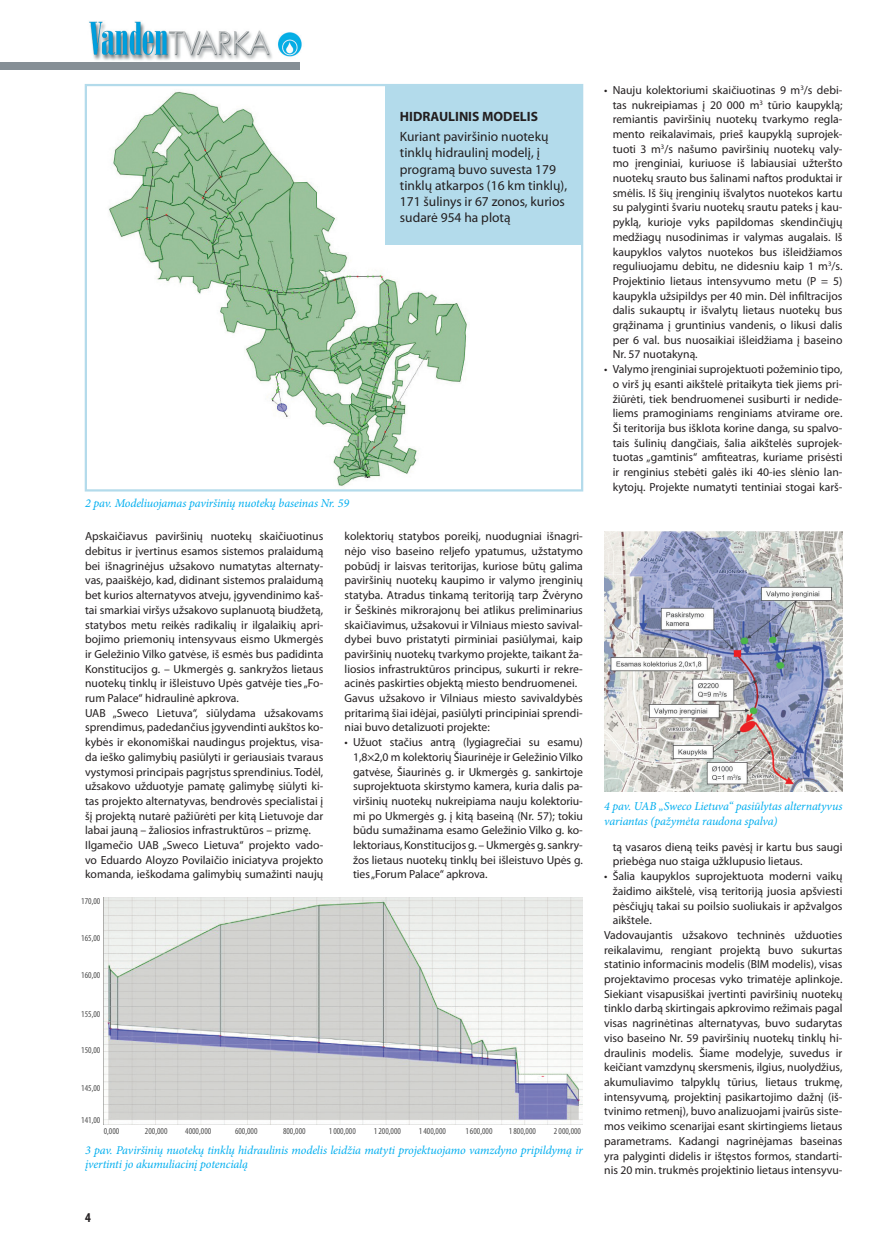
<style>
.page{position:relative;width:885px;height:1246px;background:#fff}
.page>*{position:absolute;margin:0;border:0;box-sizing:border-box;transform-origin:0 0}
.t1{font:13.5px/16.2px "Myriad Pro";color:#231f20}
.t2{font:700 13.5px "Myriad Pro";color:#231f20}
.t3{font:700 condensed 13.5px "Myriad Pro";color:#231f20}
.t4{font:italic 12px/14.4px "Minion Pro";letter-spacing:-.015em;color:#00aeef}
.t5{font:11.7px/14.7px "Myriad Pro";color:#231f20}
.t6{font:condensed 9px "Myriad Pro";color:#4d4d4d}
</style>
<div class="page">
<img style="left:89px;top:21px;width:213px;height:42px">
<div style="left:0;top:62px;width:299px;height:7px;background:#868f96"></div>
<img style="left:109px;top:91px;width:367px;height:395px">
<img style="left:103px;top:897px;width:480px;height:228px">
<div style="left:85px;top:84px;width:498px;height:407px;border:2px solid #b3dbeb"></div>
<img style="left:604px;top:531px;width:238px;height:260px">
<div style="left:385px;top:85px;width:198px;height:159px;background:#b3dbeb"></div>
<p class="t2" style="left:400px;top:107px;width:139px">HIDRAULINIS MODELIS</p>
<p class="t1" style="left:400px;top:128px;width:169px">Kuriant paviršinio nuotekų tinklų hidraulinį modelį, į programą buvo suvesta 179 tinklų atkarpos (16 km tinklų),<br>171 šulinys ir 67 zonos, kurios sudarė 954 ha plotą</p>
<p class="t4" style="left:85px;top:496px;width:265px">2 pav. Modeliuojamas paviršinių nuotekų baseinas Nr. 59</p>
<p class="t5" style="left:85px;top:529px;width:240px">Apskaičiavus paviršinių nuotekų skaičiuotinus debitus ir įvertinus esamos sistemos pralaidumą bei išnagrinėjus užsakovo numatytas alternaty&shy;vas, paaiškėjo, kad, didinant sistemos pralaidumą bet kurios alternatyvos atveju, įgyvendinimo kaš&shy;tai smarkiai viršys užsakovo suplanuotą biudžetą, statybos metu reikės radikalių ir ilgalaikių apri&shy;bojimo priemonių intensyvaus eismo Ukmergės ir Geležinio Vilko gatvėse, iš esmės bus padidinta Konstitucijos g. – Ukmergės g. sankryžos lietaus nuotekų tinklų ir išleistuvo Upės gatvėje ties „Fo&shy;rum Palace“ hidraulinė apkrova.<br>UAB „Sweco Lietuva“, siūlydama užsakovams sprendimus, padedančius įgyvendinti aukštos ko&shy;kybės ir ekonomiškai naudingus projektus, visa&shy;da ieško galimybių pasiūlyti ir geriausiais tvaraus vystymosi principais pagrįstus sprendinius. Todėl, užsakovo užduotyje pamatę galimybę siūlyti ki&shy;tas projekto alternatyvas, bendrovės specialistai į šį projektą nutarė pažiūrėti per kitą Lietuvoje dar labai jauną – žaliosios infrastruktūros – prizmę.<br>Ilgamečio UAB „Sweco Lietuva“ projekto vado&shy;vo Eduardo Aloyzo Povilaičio iniciatyva projekto komanda, ieškodama galimybių sumažinti naujų</p>
<p class="t5" style="left:344px;top:529px;width:240px">kolektorių statybos poreikį, nuodugniai išnagri&shy;nėjo viso baseino reljefo ypatumus, užstatymo pobūdį ir laisvas teritorijas, kuriose būtų galima paviršinių nuotekų kaupimo ir valymo įrenginių statyba. Atradus tinkamą teritoriją tarp Žvėryno ir Šeškinės mikrorajonų bei atlikus preliminarius skaičiavimus, užsakovui ir Vilniaus miesto savival&shy;dybei buvo pristatyti pirminiai pasiūlymai, kaip paviršinių nuotekų tvarkymo projekte, taikant ža&shy;liosios infrastruktūros principus, sukurti ir rekre&shy;acinės paskirties objektą miesto bendruomenei.<br>Gavus užsakovo ir Vilniaus miesto savivaldybės pritarimą šiai idėjai, pasiūlyti principiniai sprendi&shy;niai buvo detalizuoti projekte:</p>
<p class="t5" style="left:353px;top:735px;width:231px;text-align:justify;text-indent:-9px">• Užuot stačius antrą (lygiagrečiai su esamu)<br>1,8×2,0 m kolektorių Šiaurinėje ir Geležinio Vilko gatvėse, Šiaurinės g. ir Ukmergės g. sankirtoje suprojektuota skirstymo kamera, kuria dalis pa&shy;viršinių nuotekų nukreipiama nauju kolektoriu&shy;mi po Ukmergės g. į kitą baseiną (Nr. 57); tokiu būdu sumažinama esamo Geležinio Vilko g. ko&shy;lektoriaus, Konstitucijos g. – Ukmergės g. sankry&shy;žos lietaus nuotekų tinklų bei išleistuvo Upės g. ties „Forum Palace“ apkrova.</p>
<p class="t6" style="left:81px;top:896px;width:21px">170,00</p>
<p class="t6" style="left:81px;top:932px;width:21px">165,00</p>
<p class="t6" style="left:81px;top:969px;width:21px">160,00</p>
<p class="t6" style="left:81px;top:1008px;width:21px">155,00</p>
<p class="t6" style="left:81px;top:1045px;width:21px">150,00</p>
<p class="t6" style="left:81px;top:1082px;width:21px">145,00</p>
<p class="t6" style="left:81px;top:1114px;width:21px">141,00</p>
<p class="t6" style="left:104px;top:1125px;width:17px">0,000</p>
<p class="t6" style="left:145px;top:1125px;width:24px">200,000</p>
<p class="t6" style="left:185px;top:1125px;width:28px">4000,000</p>
<p class="t6" style="left:235px;top:1125px;width:24px">600,000</p>
<p class="t6" style="left:283px;top:1125px;width:24px">800,000</p>
<p class="t6" style="left:329px;top:1125px;width:29px">1000,000</p>
<p class="t6" style="left:374px;top:1125px;width:29px">1200,000</p>
<p class="t6" style="left:419px;top:1125px;width:29px">1400,000</p>
<p class="t6" style="left:465px;top:1125px;width:29px">1600,000</p>
<p class="t6" style="left:509px;top:1125px;width:29px">1800,000</p>
<p class="t6" style="left:554px;top:1125px;width:29px">2000,000</p>
<p class="t4" style="left:85px;top:1143px;width:499px">3 pav. Paviršinių nuotekų tinklų hidraulinis modelis leidžia matyti projektuojamo vamzdyno pripildymą ir įvertinti jo akumuliacinį potencialą</p>
<p class="t3" style="left:85px;top:1209px;width:7px">4</p>
<p class="t5" style="left:612px;top:82px;width:231px;text-align:justify;text-indent:-8px">• Nauju kolektoriumi skaičiuotinas 9 m<sup>3</sup>/s debi&shy;tas nukreipiamas į 20 000 m<sup>3</sup> tūrio kaupyklą; remiantis paviršinių nuotekų tvarkymo regla&shy;mento reikalavimais, prieš kaupyklą suprojek&shy;tuoti 3 m<sup>3</sup>/s našumo paviršinių nuotekų valy&shy;mo įrenginiai, kuriuose iš labiausiai užteršto nuotekų srauto bus šalinami naftos produktai ir smėlis. Iš šių įrenginių išvalytos nuotekos kartu su palyginti švariu nuotekų srautu pateks į kau&shy;pyklą, kurioje vyks papildomas skendinčiųjų medžiagų nusodinimas ir valymas augalais. Iš kaupyklos valytos nuotekos bus išleidžiamos reguliuojamu debitu, ne didesniu kaip 1 m<sup>3</sup>/s.<br>Projektinio lietaus intensyvumo metu (P = 5) kaupykla užsipildys per 40 min. Dėl infiltracijos dalis sukauptų ir išvalytų lietaus nuotekų bus grąžinama į gruntinius vandenis, o likusi dalis per 6 val. bus nuosaikiai išleidžiama į baseino Nr. 57 nuotakyną.</p>
<p class="t5" style="left:612px;top:362px;width:231px;text-align:justify;text-indent:-9px">• Valymo įrenginiai suprojektuoti požeminio tipo, o virš jų esanti aikštelė pritaikyta tiek jiems pri&shy;žiūrėti, tiek bendruomenei susiburti ir nedide&shy;liems pramoginiams renginiams atvirame ore.<br>Ši teritorija bus išklota korine danga, su spalvo&shy;tais šulinių dangčiais, šalia aikštelės suprojek&shy;tuotas „gamtinis“ amfiteatras, kuriame prisėsti ir renginius stebėti galės iki 40-ies slėnio lan&shy;kytojų. Projekte numatyti tentiniai stogai karš-</p>
<p class="t4" style="left:604px;top:799px;width:240px">4 pav. UAB „Sweco Lietuva“ pasiūlytas alternatyvus variantas (pažymėta raudona spalva)</p>
<p class="t5" style="left:612px;top:839px;width:231px">tą vasaros dieną teiks pavėsį ir kartu bus saugi priebėga nuo staiga užklupusio lietaus.</p>
<p class="t5" style="left:604px;top:869px;width:240px">• Šalia kaupyklos suprojektuota moderni vaikų</p>
<p class="t5" style="left:612px;top:883px;width:231px">žaidimo aikštelė, visą teritoriją juosia apšviesti</p>
<p class="t5" style="left:612px;top:898px;width:231px">pėsčiųjų takai su poilsio suoliukais ir apžvalgos</p>
<p class="t5" style="left:612px;top:913px;width:41px">aikštele.</p>
<p class="t5" style="left:604px;top:927px;width:240px">Vadovaujantis užsakovo techninės užduoties</p>
<p class="t5" style="left:604px;top:942px;width:240px">reikalavimu, rengiant projektą buvo sukurtas</p>
<p class="t5" style="left:604px;top:957px;width:240px">statinio informacinis modelis (BIM modelis), visas</p>
<p class="t5" style="left:604px;top:971px;width:240px">projektavimo procesas vyko trimatėje aplinkoje.</p>
<p class="t5" style="left:604px;top:986px;width:240px">Siekiant visapusiškai įvertinti paviršinių nuotekų</p>
<p class="t5" style="left:604px;top:1001px;width:240px">tinklo darbą skirtingais apkrovimo režimais pagal</p>
<p class="t5" style="left:604px;top:1016px;width:240px">visas nagrinėtinas alternatyvas, buvo sudarytas</p>
<p class="t5" style="left:604px;top:1030px;width:240px">viso baseino Nr. 59 paviršinių nuotekų tinklų hi-</p>
<p class="t5" style="left:604px;top:1045px;width:240px">draulinis modelis. Šiame modelyje, suvedus ir</p>
<p class="t5" style="left:604px;top:1060px;width:240px">keičiant vamzdynų skersmenis, ilgius, nuolydžius,</p>
<p class="t5" style="left:604px;top:1074px;width:240px">akumuliavimo talpyklų tūrius, lietaus trukmę,</p>
<p class="t5" style="left:604px;top:1089px;width:240px">intensyvumą, projektinį pasikartojimo dažnį (iš-</p>
<p class="t5" style="left:604px;top:1104px;width:240px">tvinimo retmenį), buvo analizuojami įvairūs siste-</p>
<p class="t5" style="left:604px;top:1119px;width:240px">mos veikimo scenarijai esant skirtingiems lietaus</p>
<p class="t5" style="left:604px;top:1133px;width:240px">parametrams. Kadangi nagrinėjamas baseinas</p>
<p class="t5" style="left:604px;top:1148px;width:240px">yra palyginti didelis ir ištęstos formos, standarti-</p>
<p class="t5" style="left:604px;top:1163px;width:240px">nis 20 min. trukmės projektinio lietaus intensyvu-</p>
</div>
